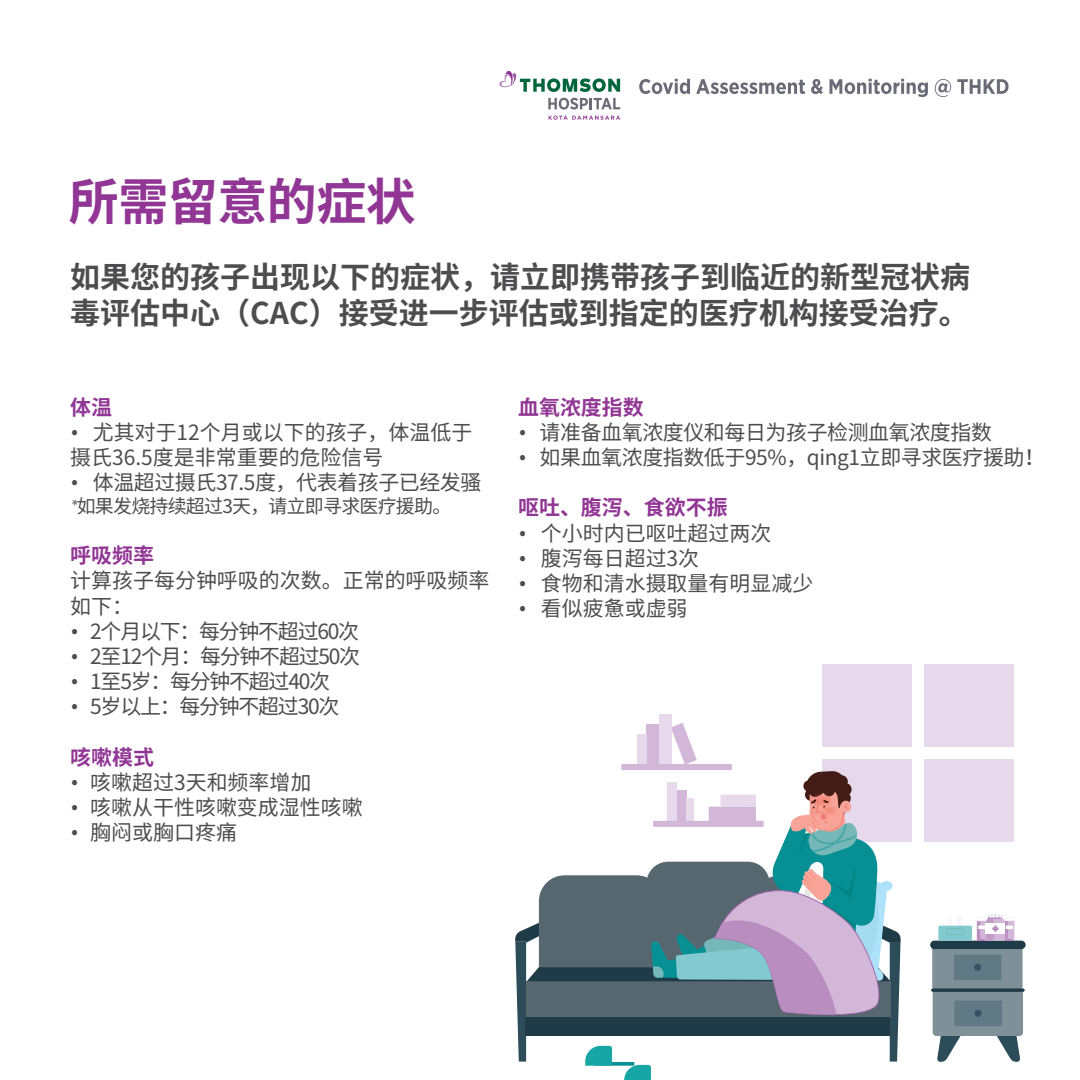
<style>
.page{position:relative;width:1080px;height:1080px;background:#fff}
.page>*{position:absolute;margin:0;border:0;box-sizing:border-box;transform-origin:0 0}
.t1{font:700 50px "Noto Sans CJ Ksc";letter-spacing:-.01em;color:#913694}
.t2{font:700 30px/36px "Noto Sans CJ Ksc";color:#4d4d4f}
.t3{font:21px/25.2px "Noto Sans CJ Ksc";color:#4d4d4f}
.t4{font:21px "Noto Sans CJ Ksc";letter-spacing:-.02em;color:#4d4d4f}
.t5{font:21px "Noto Sans CJ Ksc";letter-spacing:-.06em;color:#4d4d4f}
.t6{font:700 21px "Noto Sans CJ Ksc";color:#913694}
.t7{font:19px "Noto Sans CJ Ksc";letter-spacing:-.04em;color:#4d4d4f}
.s1{font-family:"Gotham Narrow"}
.s2{font-family:"Gotham Narrow";font-style:italic}
</style>
<div class="page">
<svg style="left:549px;top:116px;width:71px;height:4px"></svg>
<svg style="left:548px;top:98px;width:72px;height:12px"></svg>
<svg style="left:499px;top:70px;width:121px;height:22px"></svg>
<svg style="left:639px;top:79px;width:51px;height:15px"></svg>
<svg style="left:696px;top:79px;width:109px;height:15px"></svg>
<svg style="left:811px;top:79px;width:12px;height:15px"></svg>
<svg style="left:829px;top:79px;width:99px;height:18px"></svg>
<svg style="left:935px;top:79px;width:16px;height:18px"></svg>
<svg style="left:957px;top:79px;width:52px;height:15px"></svg>
<div style="left:924px;top:664px;width:90px;height:83px;background:#e6d9eb"></div>
<div style="left:822px;top:664px;width:90px;height:83px;background:#e6d9eb"></div>
<div style="left:924px;top:759px;width:90px;height:83px;background:#e6d9eb"></div>
<div style="left:822px;top:759px;width:90px;height:83px;background:#e6d9eb"></div>
<div style="left:647px;top:725px;width:12px;height:39px;background:#d2b7d8"></div>
<div style="left:637px;top:734px;width:10px;height:30px;background:#e6d9eb"></div>
<svg style="left:671px;top:723px;width:26px;height:41px"></svg>
<div style="left:659px;top:714px;width:12px;height:50px;background:#e6d9eb"></div>
<div style="left:621px;top:764px;width:111px;height:6px;background:#d2b7d8"></div>
<svg style="left:515px;top:771px;width:386px;height:309px"></svg>
<div style="left:932px;top:944px;width:91px;height:46px;background:#809099;border-radius:4px"></div>
<div style="left:954px;top:954px;width:47px;height:26px;background:#617984"></div>
<div style="left:974px;top:964px;width:7px;height:7px;background:#375161;border-radius:50%"></div>
<div style="left:930px;top:941px;width:96px;height:8px;background:#1f3b47;border-radius:4px"></div>
<svg style="left:997px;top:1036px;width:24px;height:26px"></svg>
<svg style="left:937px;top:1036px;width:24px;height:26px"></svg>
<div style="left:933px;top:990px;width:90px;height:46px;background:#809099;border-radius:4px"></div>
<div style="left:954px;top:1001px;width:48px;height:25px;background:#617984"></div>
<div style="left:975px;top:1010px;width:7px;height:7px;background:#375161;border-radius:50%"></div>
<svg style="left:931px;top:988px;width:94px;height:4px"></svg>
<div style="left:938px;top:926px;width:34px;height:15px;background:#82cacf;border-radius:2px"></div>
<svg style="left:944px;top:925px;width:22px;height:10px"></svg>
<svg style="left:976px;top:914px;width:40px;height:27px"></svg>
<h1 class="t1" style="left:69px;top:173px;width:348px">所需留意的症状</h1>
<h2 class="t2" style="left:70px;top:260px;width:902px">如果您的孩子出现以下的症状，请立即携带孩子到临近的新型冠状病毒评估中心（CAC）接受进一步评估或到指定的医疗机构接受治疗。</h2>
<p class="t6" style="left:70px;top:395px;width:43px">体温</p>
<p class="t3" style="left:70px;top:420px;width:404px"><span class="s1">•</span> 尤其对于12个月或以下的孩子，体温低于摄氏36.5度是非常重要的危险信号</p>
<p class="t4" style="left:70px;top:471px;width:413px"><span class="s1">•</span> 体温超过摄氏37.5度，代表着孩子已经发骚</p>
<p class="t7" style="left:70px;top:495px;width:383px"><span class="s2">*</span>如果发烧持续超过3天，请立即寻求医疗援助。</p>
<p class="t6" style="left:70px;top:544px;width:85px">呼吸频率</p>
<p class="t3" style="left:70px;top:569px;width:421px">计算孩子每分钟呼吸的次数。正常的呼吸频率如下：</p>
<p class="t5" style="left:70px;top:619px;width:290px"><span class="s1">•</span> 2个月以下：每分钟不超过60次</p>
<p class="t5" style="left:70px;top:644px;width:291px"><span class="s1">•</span> 2至12个月：每分钟不超过50次</p>
<p class="t5" style="left:70px;top:670px;width:261px"><span class="s1">•</span> 1至5岁：每分钟不超过40次</p>
<p class="t5" style="left:70px;top:695px;width:271px"><span class="s1">•</span> 5岁以上：每分钟不超过30次</p>
<p class="t6" style="left:70px;top:745px;width:85px">咳嗽模式</p>
<p class="t3" style="left:70px;top:770px;width:243px"><span class="s1">•</span> 咳嗽超过3天和频率增加</p>
<p class="t3" style="left:70px;top:795px;width:294px"><span class="s1">•</span> 咳嗽从干性咳嗽变成湿性咳嗽</p>
<p class="t3" style="left:70px;top:820px;width:168px"><span class="s1">•</span> 胸闷或胸口疼痛</p>
<p class="t6" style="left:518px;top:395px;width:127px">血氧浓度指数</p>
<p class="t4" style="left:518px;top:420px;width:475px"><span class="s1">•</span> 请准备血氧浓度仪和每日为孩子检测血氧浓度指数</p>
<p class="t4" style="left:518px;top:446px;width:529px"><span class="s1">•</span> 如果血氧浓度指数低于95%，qing1立即寻求医疗援助！</p>
<p class="t6" style="left:518px;top:496px;width:211px">呕吐、腹泻、食欲不振</p>
<p class="t3" style="left:518px;top:521px;width:255px"><span class="s1">•</span> 个小时内已呕吐超过两次</p>
<p class="t3" style="left:518px;top:546px;width:183px"><span class="s1">•</span> 腹泻每日超过3次</p>
<p class="t3" style="left:518px;top:571px;width:297px"><span class="s1">•</span> 食物和清水摄取量有明显减少</p>
<p class="t3" style="left:518px;top:596px;width:171px"><span class="s1">•</span> 看似疲惫或虚弱</p>
</div>
